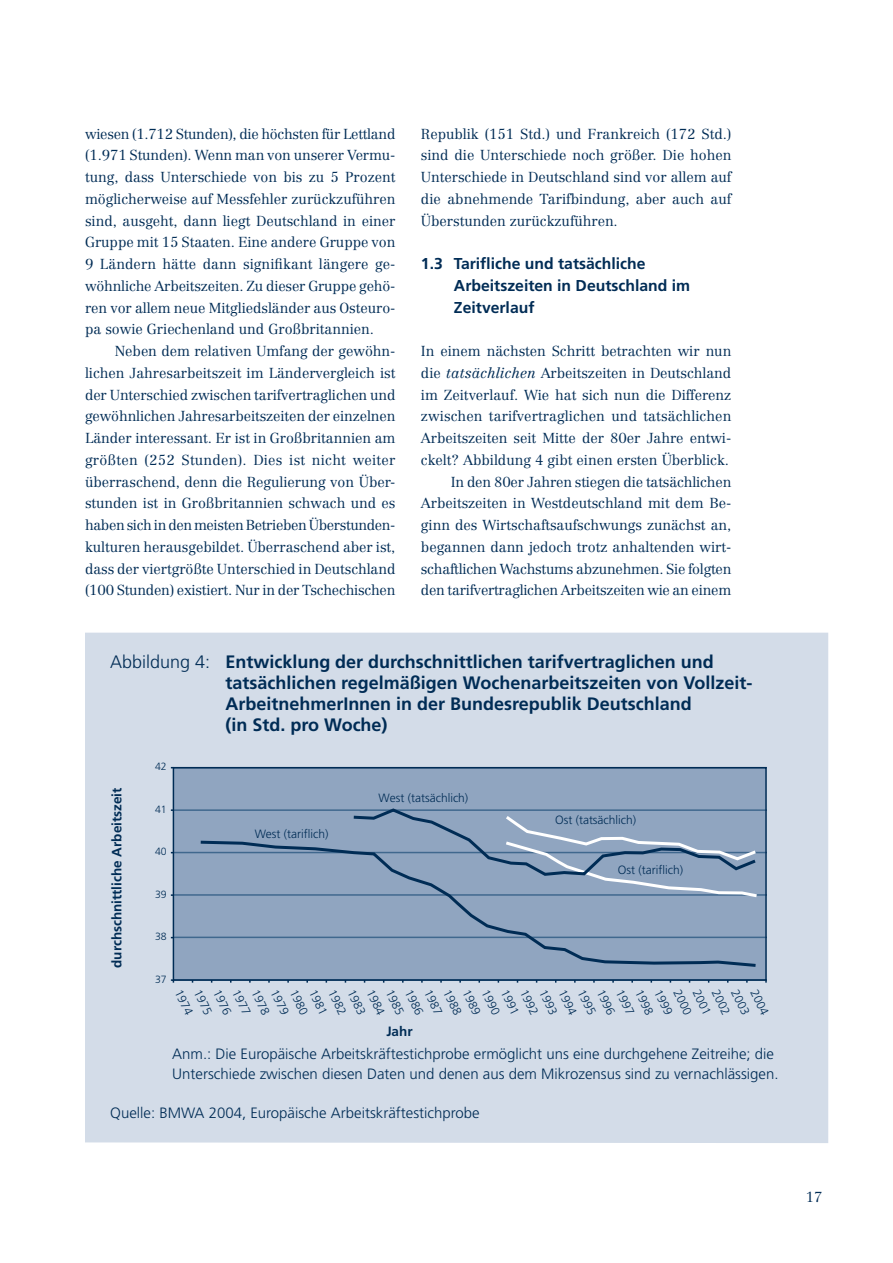
<style>
.page{position:relative;width:893px;height:1263px;background:#fff}
.page>*{position:absolute;margin:0;border:0;box-sizing:border-box;transform-origin:0 0}
.t1{font:700 18px/21px "Frutiger CE";color:#002c55}
.t2{font:700 15.75px/21.8px "Frutiger";color:#002c55}
.t3{font:300 15px/19.5px "Frutiger CE";color:#002c55}
.t4{font:300 14.25px/21.8px "Centennial";letter-spacing:-.005em;color:#002c55;text-align:justify}
.t5{font:300 14.25px "Centennial";letter-spacing:-.025em;color:#002c55}
.t6{font:300 14.25px "Centennial";letter-spacing:.015em;color:#002c55}
.t7{font:700 13.5px "Frutiger";color:#002c55}
.t8{font:300 12px "Frutiger";color:#002c55}
.t9{font:300 10.5px "Frutiger CE";color:#002c55}
.s1{font-style:italic}
.s2{font-weight:300}
</style>
<div class="page">
<div style="left:86px;top:633px;width:742px;height:510px;background:#d3dce8"></div>
<div style="left:173px;top:768px;width:593px;height:212px;background:#90a5c0"></div>
<hr style="left:173px;top:894px;width:593px;height:2px;background:#40688e">
<hr style="left:173px;top:852px;width:593px;height:1px;background:#40688e">
<hr style="left:173px;top:809px;width:593px;height:2px;background:#40688e">
<hr style="left:173px;top:936px;width:593px;height:2px;background:#40688e">
<div style="left:173px;top:767px;width:594px;height:214px;border:1px solid #002c55"></div>
<svg style="left:171px;top:979px;width:3px;height:4px"></svg>
<svg style="left:198px;top:840px;width:561px;height:127px"></svg>
<svg style="left:351px;top:808px;width:409px;height:91px"></svg>
<p class="t4" style="left:85px;top:124px;width:312px">wiesen (1.712 Stunden), die höchsten für Lettland</p>
<p class="t4" style="left:85px;top:145px;width:312px">(1.971 Stunden). Wenn man von unserer Vermu-</p>
<p class="t4" style="left:85px;top:167px;width:312px">tung, dass Unterschiede von bis zu 5 Prozent</p>
<p class="t4" style="left:85px;top:189px;width:312px">möglicherweise auf Messfehler zurückzuführen</p>
<p class="t4" style="left:85px;top:211px;width:312px">sind, ausgeht, dann liegt Deutschland in einer</p>
<p class="t4" style="left:85px;top:232px;width:312px">Gruppe mit 15 Staaten. Eine andere Gruppe von</p>
<p class="t4" style="left:85px;top:254px;width:312px">9 Ländern hätte dann signifikant längere ge-</p>
<p class="t4" style="left:85px;top:276px;width:312px">wöhnliche Arbeitszeiten. Zu dieser Gruppe gehö-</p>
<p class="t4" style="left:85px;top:298px;width:312px">ren vor allem neue Mitgliedsländer aus Osteu ro-</p>
<p class="t4" style="left:85px;top:319px;width:291px">pa sowie Griechenland und Großbritannien.</p>
<p class="t4" style="left:115px;top:341px;width:282px">Neben dem relativen Umfang der gewöhn-</p>
<p class="t4" style="left:85px;top:363px;width:312px">lichen Jahresarbeitszeit im Ländervergleich ist</p>
<p class="t4" style="left:85px;top:385px;width:312px">der Unterschied zwischen tarifvertraglichen und</p>
<p class="t4" style="left:85px;top:406px;width:312px">gewöhnlichen Jahresarbeitszeiten der einzelnen</p>
<p class="t4" style="left:85px;top:428px;width:312px">Länder interessant. Er ist in Großbritannien am</p>
<p class="t6" style="left:85px;top:454px;width:312px">größten (252 Stunden). Dies ist nicht weiter</p>
<p class="t4" style="left:85px;top:472px;width:312px">überraschend, denn die Regulierung von Über-</p>
<p class="t4" style="left:85px;top:493px;width:312px">stunden ist in Großbritannien schwach und es</p>
<p class="t5" style="left:85px;top:519px;width:312px">haben sich in den meisten Betrieben Überstunden-</p>
<p class="t4" style="left:85px;top:537px;width:312px">kulturen herausgebildet. Überraschend aber ist,</p>
<p class="t4" style="left:85px;top:559px;width:312px">dass der viertgrößte Unterschied in Deutschland</p>
<p class="t4" style="left:85px;top:580px;width:312px">(100 Stunden) existiert. Nur in der Tschechi schen</p>
<p class="t4" style="left:421px;top:124px;width:312px">Republik (151 Std.) und Frankreich (172 Std.) sind die Unterschiede noch größer. Die hohen Unterschiede in Deutschland sind vor allem auf die abnehmende Tarifbindung, aber auch auf Überstunden zurückzuführen.</p>
<p class="t2" style="left:454px;top:254px;width:238px;text-indent:-33px">1.3 Tarifliche und tatsächliche<br>Arbeitszeiten in Deutschland im<br>Zeitverlauf</p>
<p class="t4" style="left:421px;top:341px;width:312px;text-align:right">In einem nächsten Schritt betrachten wir nun die <span class="s1">tatsächlichen</span> Arbeitszeiten in Deutschland im Zeitverlauf. Wie hat sich nun die Differenz zwischen tarifvertraglichen und tatsächlichen Arbeitszeiten seit Mitte der 80er Jahre entwi&shy;ckelt? Abbildung 4 gibt einen ersten Überblick.<br>In den 80er Jahren stiegen die tatsächlichen Arbeitszeiten in Westdeutschland mit dem Be&shy;ginn des Wirtschaftsaufschwungs zunächst an, begannen dann jedoch trotz anhaltenden wirt&shy;schaftlichen Wachstums abzunehmen. Sie folgten den tarifvertraglichen Arbeitszeiten wie an einem</p>
<p class="t1" style="left:225px;top:653px;width:528px;text-indent:-115px"><span class="s2">Abbildung 4:</span> Entwicklung der durchschnittlichen tarifvertraglichen und tatsächlichen regelmäßigen Wochenarbeitszeiten von Vollzeit-ArbeitnehmerInnen in der Bundesrepublik Deutschland<br>(in Std. pro Woche)</p>
<p class="t7" style="left:111px;top:968px;width:182px;rotate:-90deg">durchschnittliche Arbeitszeit</p>
<p class="t9" style="left:155px;top:762px;width:13px">42</p>
<p class="t9" style="left:155px;top:805px;width:13px">41</p>
<p class="t9" style="left:155px;top:847px;width:13px">40</p>
<p class="t9" style="left:155px;top:890px;width:13px">39</p>
<p class="t9" style="left:155px;top:932px;width:13px">38</p>
<p class="t9" style="left:155px;top:975px;width:13px">37</p>
<p class="t8" style="left:255px;top:829px;width:75px">West (tariflich)</p>
<p class="t8" style="left:379px;top:793px;width:91px">West (tatsächlich)</p>
<p class="t8" style="left:555px;top:815px;width:83px">Ost (tatsächlich)</p>
<p class="t8" style="left:618px;top:865px;width:67px">Ost (tariflich)</p>
<p class="t8" style="left:182px;top:988px;width:28px;rotate:64deg">1974</p>
<p class="t8" style="left:202px;top:988px;width:28px;rotate:64deg">1975</p>
<p class="t8" style="left:221px;top:988px;width:28px;rotate:64deg">1976</p>
<p class="t8" style="left:240px;top:988px;width:28px;rotate:64deg">1977</p>
<p class="t8" style="left:259px;top:988px;width:28px;rotate:64deg">1978</p>
<p class="t8" style="left:278px;top:988px;width:28px;rotate:64deg">1979</p>
<p class="t8" style="left:298px;top:988px;width:28px;rotate:64deg">1980</p>
<p class="t8" style="left:317px;top:988px;width:28px;rotate:64deg">1981</p>
<p class="t8" style="left:336px;top:988px;width:28px;rotate:64deg">1982</p>
<p class="t8" style="left:355px;top:988px;width:28px;rotate:64deg">1983</p>
<p class="t8" style="left:374px;top:988px;width:28px;rotate:64deg">1984</p>
<p class="t8" style="left:393px;top:988px;width:28px;rotate:64deg">1985</p>
<p class="t8" style="left:413px;top:988px;width:28px;rotate:64deg">1986</p>
<p class="t8" style="left:432px;top:988px;width:28px;rotate:64deg">1987</p>
<p class="t8" style="left:451px;top:988px;width:28px;rotate:64deg">1988</p>
<p class="t8" style="left:470px;top:988px;width:28px;rotate:64deg">1989</p>
<p class="t8" style="left:489px;top:988px;width:28px;rotate:64deg">1990</p>
<p class="t8" style="left:509px;top:988px;width:28px;rotate:64deg">1991</p>
<p class="t8" style="left:528px;top:988px;width:28px;rotate:64deg">1992</p>
<p class="t8" style="left:547px;top:988px;width:28px;rotate:64deg">1993</p>
<p class="t8" style="left:566px;top:988px;width:28px;rotate:64deg">1994</p>
<p class="t8" style="left:585px;top:988px;width:28px;rotate:64deg">1995</p>
<p class="t8" style="left:604px;top:988px;width:28px;rotate:64deg">1996</p>
<p class="t8" style="left:624px;top:988px;width:28px;rotate:64deg">1997</p>
<p class="t8" style="left:643px;top:988px;width:28px;rotate:64deg">1998</p>
<p class="t8" style="left:662px;top:988px;width:28px;rotate:64deg">1999</p>
<p class="t8" style="left:681px;top:988px;width:28px;rotate:64deg">2000</p>
<p class="t8" style="left:700px;top:988px;width:28px;rotate:64deg">2001</p>
<p class="t8" style="left:720px;top:988px;width:28px;rotate:64deg">2002</p>
<p class="t8" style="left:739px;top:988px;width:28px;rotate:64deg">2003</p>
<p class="t8" style="left:758px;top:988px;width:28px;rotate:64deg">2004</p>
<p class="t7" style="left:386px;top:1026px;width:28px">Jahr</p>
<p class="t3" style="left:172px;top:1045px;width:608px">Anm.: Die Europäische Arbeitskräftestichprobe ermöglicht uns eine durchgehene Zeitreihe; die<br>Unterschiede zwischen diesen Daten und denen aus dem Mikrozensus sind zu vernachlässigen.</p>
<p class="t3" style="left:110px;top:1104px;width:371px">Quelle: BMWA 2004, Europäische Arbeitskräftestichprobe</p>
<p class="t4" style="left:806px;top:1187px;width:18px">17</p>
</div>
